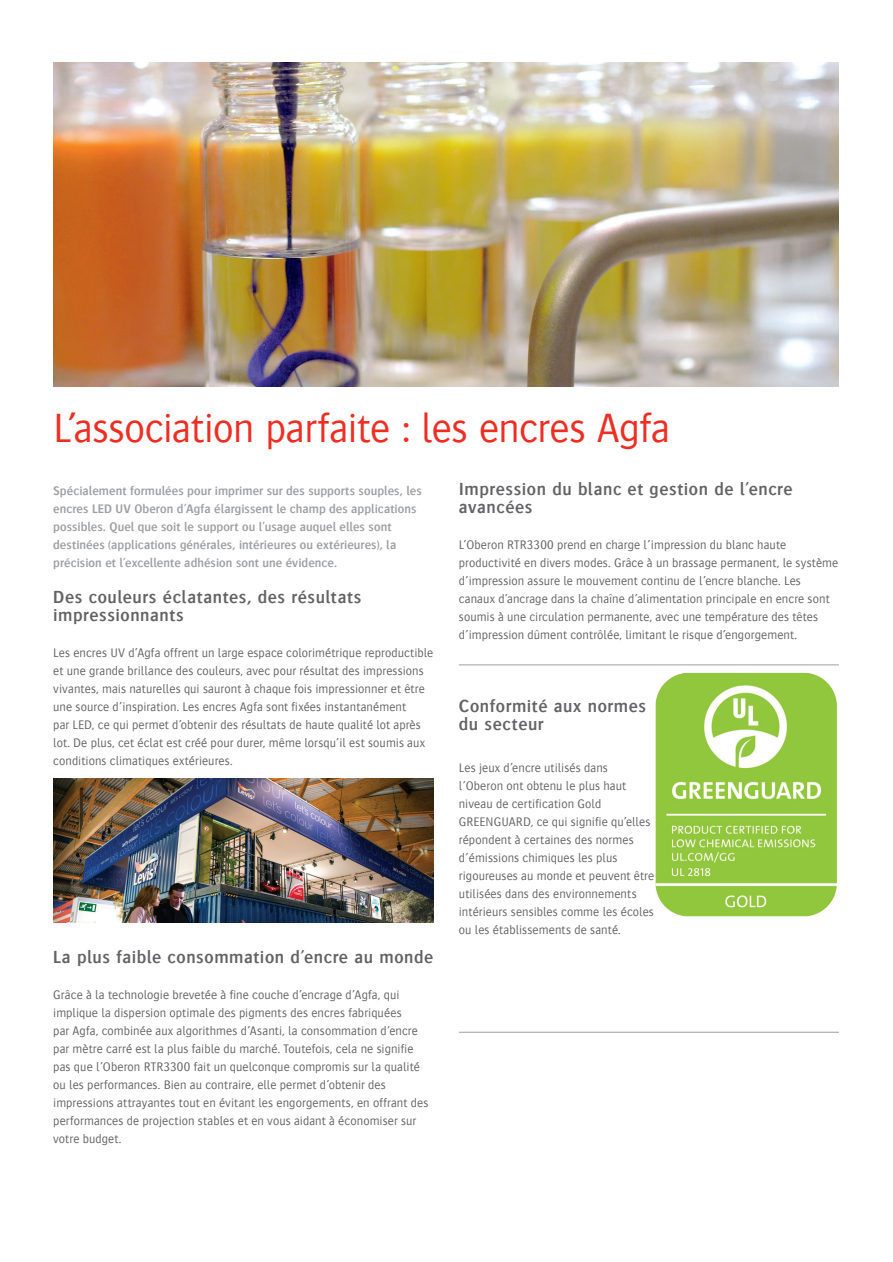
<style>
.page{position:relative;width:893px;height:1262px;background:#fff}
.page>*{position:absolute;margin:0;border:0;box-sizing:border-box;transform-origin:0 0}
.t1{font:300 42px "Bosis For Agfa";letter-spacing:-.01em;color:#ee2e22}
.t2{font:600 18px/18px "Bosis For Agfa";letter-spacing:.03em;color:#636366}
.t3{font:300 12.75px/18px "Bosis For Agfa";letter-spacing:.01em;color:#636366}
.t4{font:600 12.75px/18px "Bosis For Agfa";letter-spacing:.005em;color:#9d9fa2}
</style>
<div class="page">
<img style="left:53px;top:63px;width:785px;height:324px">
<hr style="left:458px;top:664px;width:380px;height:1px;background:#9d9fa2">
<hr style="left:458px;top:1032px;width:380px;height:1px;background:#9d9fa2">
<img style="left:53px;top:778px;width:380px;height:144px">
<img style="left:655px;top:672px;width:182px;height:245px">
<h1 class="t1" style="left:53px;top:406px;width:618px">L’association parfaite : les encres Agfa</h1>
<p class="t4" style="left:53px;top:481px;width:370px">Spécialement formulées pour imprimer sur des supports souples, les encres LED UV Oberon d’Agfa élargissent le champ des applications possibles. Quel que soit le support ou l’usage auquel elles sont destinées (applications générales, intérieures ou extérieures), la précision et l’excellente adhésion sont une évidence.</p>
<h2 class="t2" style="left:53px;top:587px;width:310px">Des couleurs éclatantes, des résultats impressionnants</h2>
<p class="t3" style="left:53px;top:643px;width:381px">Les encres UV d’Agfa offrent un large espace colorimétrique reproductible et une grande brillance des couleurs, avec pour résultat des impressions vivantes, mais naturelles qui sauront à chaque fois impressionner et être une source d’inspiration. Les encres Agfa sont fixées instantanément<br>par LED, ce qui permet d’obtenir des résultats de haute qualité lot après lot. De plus, cet éclat est créé pour durer, même lorsqu’il est soumis aux conditions climatiques extérieures.</p>
<h2 class="t2" style="left:458px;top:479px;width:335px">Impression du blanc et gestion de l’encre avancées</h2>
<p class="t3" style="left:458px;top:535px;width:381px">L’Oberon RTR3300 prend en charge l’impression du blanc haute productivité en divers modes. Grâce à un brassage permanent, le système d’impression assure le mouvement continu de l’encre blanche. Les canaux d’ancrage dans la chaîne d’alimentation principale en encre sont soumis à une circulation permanente, avec une température des têtes d’impression dûment contrôlée, limitant le risque d’engorgement.</p>
<h2 class="t2" style="left:458px;top:697px;width:189px">Conformité aux normes du secteur</h2>
<p class="t3" style="left:458px;top:758px;width:197px">Les jeux d’encre utilisés dans l’Oberon ont obtenu le plus haut niveau de certification Gold GREENGUARD, ce qui signifie qu’elles répondent à certaines des normes d’émissions chimiques les plus rigoureuses au monde et peuvent être utilisées dans des environnements intérieurs sensibles comme les écoles ou les établissements de santé.</p>
<h2 class="t2" style="left:53px;top:947px;width:381px">La plus faible consommation d’encre au monde</h2>
<p class="t3" style="left:53px;top:985px;width:376px">Grâce à la technologie brevetée à fine couche d’encrage d’Agfa, qui implique la dispersion optimale des pigments des encres fabriquées<br>par Agfa, combinée aux algorithmes d’Asanti, la consommation d’encre par mètre carré est la plus faible du marché. Toutefois, cela ne signifie pas que l’Oberon RTR3300 fait un quelconque compromis sur la qualité ou les performances. Bien au contraire, elle permet d’obtenir des impressions attrayantes tout en évitant les engorgements, en offrant des performances de projection stables et en vous aidant à économiser sur votre budget.</p>
</div>
